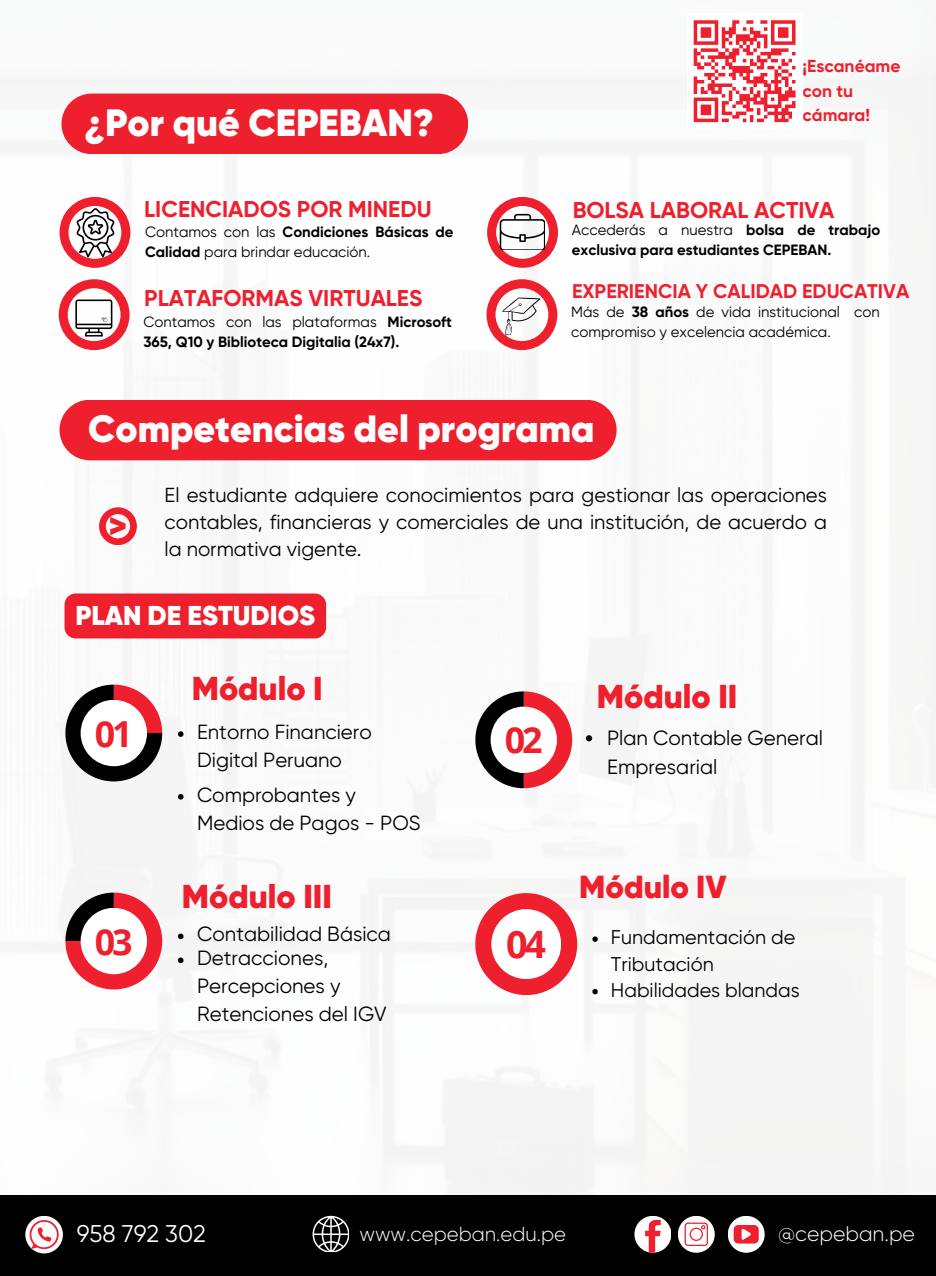
<style>
.page{position:relative;width:936px;height:1276px;background:#fff}
.page>*{position:absolute;margin:0;border:0;box-sizing:border-box;transform-origin:0 0}
.t1{font:900 38.1px "Gilroy";color:#fff}
.t2{font:700 37.8px "Open Sans";color:#ee202e}
.t3{font:700 36px "Open Sans";color:#ee202e}
.t4{font:900 34.2px "Gilroy";color:#ee202e}
.t5{font:900 33px "Gilroy";color:#ee202e}
.t6{font:900 31.8px "Gilroy";color:#ee202e}
.t7{font:900 27.3px "Gilroy";color:#fff}
.t8{font:24px "Gilroy";color:#fff}
.t9{font:700 22.8px "Gilroy";color:#ee202e}
.t10{font:300 21px "Gilroy";color:#fff}
.t11{font:20.7px/28.2px "Gilroy";color:#000}
.t12{font:20.4px/28.2px "Gilroy";color:#000}
.t13{font:300 20.1px "Gilroy";color:#fff}
.t14{font:19.8px/27px "Gilroy";color:#000}
.t15{font:700 19.8px "Gilroy";color:#ee202e}
.t16{font:700 17.4px/24.6px "Gilroy";color:#ee202e}
.t17{font:700 15px/20.1px "Gilroy";color:#000}
.t18{font:15px/20.1px "Gilroy";color:#000}
.s1{font-weight:700}
.s2{font-weight:400}
</style>
<div class="page">
<img style="left:1px;top:73px;width:935px;height:1122px">
<div style="left:0;top:1195px;width:936px;height:81px;background:#000"></div>
<div style="left:61px;top:94px;width:407px;height:60px;background:#ee202e;border-radius:30px"></div>
<svg style="left:313px;top:1216px;width:36px;height:36px"></svg>
<div style="left:634px;top:1216px;width:37px;height:37px;background:#fff;border-radius:50%"></div>
<svg style="left:645px;top:1220px;width:16px;height:32px"></svg>
<svg style="left:678px;top:1216px;width:37px;height:37px"></svg>
<svg style="left:685px;top:1222px;width:22px;height:23px"></svg>
<svg style="left:728px;top:1216px;width:37px;height:37px"></svg>
<svg style="left:734px;top:1225px;width:24px;height:18px"></svg>
<div style="left:65px;top:593px;width:261px;height:45px;background:#ee202e;border-radius:11px"></div>
<div style="left:25px;top:1216px;width:38px;height:37px;background:#fff;border-radius:50%"></div>
<svg style="left:30px;top:1220px;width:29px;height:29px"></svg>
<svg style="left:60px;top:197px;width:70px;height:71px"></svg>
<svg style="left:59px;top:279px;width:71px;height:71px"></svg>
<svg style="left:487px;top:197px;width:71px;height:71px"></svg>
<svg style="left:486px;top:279px;width:71px;height:71px"></svg>
<div style="left:60px;top:400px;width:557px;height:60px;background:#ee202e;border-radius:30px"></div>
<svg style="left:65px;top:684px;width:97px;height:97px"></svg>
<div style="left:81px;top:700px;width:66px;height:66px;background:#fff;border-radius:50%"></div>
<svg style="left:178px;top:933px;width:6px;height:6px"></svg>
<svg style="left:178px;top:957px;width:6px;height:6px"></svg>
<svg style="left:475px;top:691px;width:97px;height:97px"></svg>
<div style="left:491px;top:706px;width:66px;height:67px;background:#fff;border-radius:50%"></div>
<svg style="left:65px;top:892px;width:97px;height:97px"></svg>
<div style="left:81px;top:908px;width:66px;height:66px;background:#fff;border-radius:50%"></div>
<svg style="left:475px;top:893px;width:102px;height:102px"></svg>
<div style="left:491px;top:909px;width:70px;height:70px;background:#fff;border-radius:50%"></div>
<svg style="left:178px;top:731px;width:6px;height:6px"></svg>
<svg style="left:178px;top:794px;width:6px;height:5px"></svg>
<svg style="left:586px;top:735px;width:6px;height:6px"></svg>
<svg style="left:592px;top:936px;width:6px;height:6px"></svg>
<svg style="left:592px;top:989px;width:6px;height:5px"></svg>
<svg style="left:99px;top:507px;width:38px;height:38px"></svg>
<div style="left:687px;top:13px;width:116px;height:116px;background:#fff"></div>
<svg style="left:693px;top:20px;width:103px;height:103px"></svg>
<p class="t1" style="left:84px;top:99px;width:351px">¿Por qué CEPEBAN?</p>
<h4 class="t9" style="left:144px;top:195px;width:289px">LICENCIADOS POR MINEDU</h4>
<p class="t18" style="left:145px;top:222px;width:310px">Contamos con las <span class="s1">Condiciones Básicas de<br>Calidad</span> para brindar educación.</p>
<p class="t9" style="left:144px;top:284px;width:280px">PLATAFORMAS VIRTUALES</p>
<h4 class="t17" style="left:143px;top:311px;width:310px"><span class="s2">Contamos con las plataformas</span> Microsoft<br>365, Q10 y Biblioteca Digitalia (24x7).</h4>
<p class="t16" style="left:803px;top:54px;width:99px">¡Escanéame con tu cámara!</p>
<p class="t9" style="left:573px;top:196px;width:263px">BOLSA LABORAL ACTIVA</p>
<p class="t17" style="left:572px;top:220px;width:310px"><span class="s2">Accederás a nuestra</span> bolsa de trabajo exclusiva para estudiantes CEPEBAN.</p>
<p class="t15" style="left:572px;top:279px;width:339px">EXPERIENCIA Y CALIDAD EDUCATIVA</p>
<h4 class="t18" style="left:571px;top:302px;width:310px">Más de <span class="s1">38 años</span> de vida institucional con compromiso y excelencia académica.</h4>
<p class="t1" style="left:88px;top:405px;width:508px">Competencias del programa</p>
<h3 class="t4" style="left:109px;top:504px;width:19px">&gt;</h3>
<p class="t12" style="left:165px;top:481px;width:664px;line-height:27px;text-align:justify">El estudiante adquiere conocimientos para gestionar las operaciones contables, financieras y comerciales de una institución, de acuerdo a la normativa vigente.</p>
<h1 class="t7" style="left:75px;top:599px;width:241px">PLAN DE ESTUDIOS</h1>
<p class="t5" style="left:192px;top:667px;width:132px">Módulo I</p>
<p class="t5" style="left:597px;top:676px;width:142px">Módulo II</p>
<p class="t3" style="left:95px;top:708px;width:39px">01</p>
<p class="t3" style="left:505px;top:715px;width:39px">02</p>
<h1 class="t12" style="left:197px;top:718px;width:176px">Entorno Financiero<br>Digital Peruano</h1>
<p class="t12" style="left:197px;top:781px;width:225px">Comprobantes y<br>Medios de Pagos - POS</p>
<h3 class="t11" style="left:607px;top:724px;width:217px">Plan Contable General<br>Empresarial</h3>
<h2 class="t5" style="left:182px;top:875px;width:152px">Módulo III</h2>
<p class="t6" style="left:579px;top:867px;width:149px">Módulo IV</p>
<h6 class="t11" style="left:197px;top:920px;width:195px">Contabilidad Básica</h6>
<p class="t11" style="left:197px;top:944px;width:191px">Detracciones,<br>Percepciones y<br>Retenciones del IGV</p>
<p class="t3" style="left:95px;top:916px;width:39px">03</p>
<h2 class="t2" style="left:506px;top:918px;width:41px">04</h2>
<p class="t14" style="left:611px;top:924px;width:186px">Fundamentación de<br>Tributación</p>
<h2 class="t14" style="left:611px;top:976px;width:190px">Habilidades blandas</h2>
<p class="t8" style="left:77px;top:1220px;width:131px">958 792 302</p>
<p class="t13" style="left:359px;top:1222px;width:208px">www.cepeban.edu.pe</p>
<p class="t10" style="left:778px;top:1222px;width:138px">@cepeban.pe</p>
</div>
